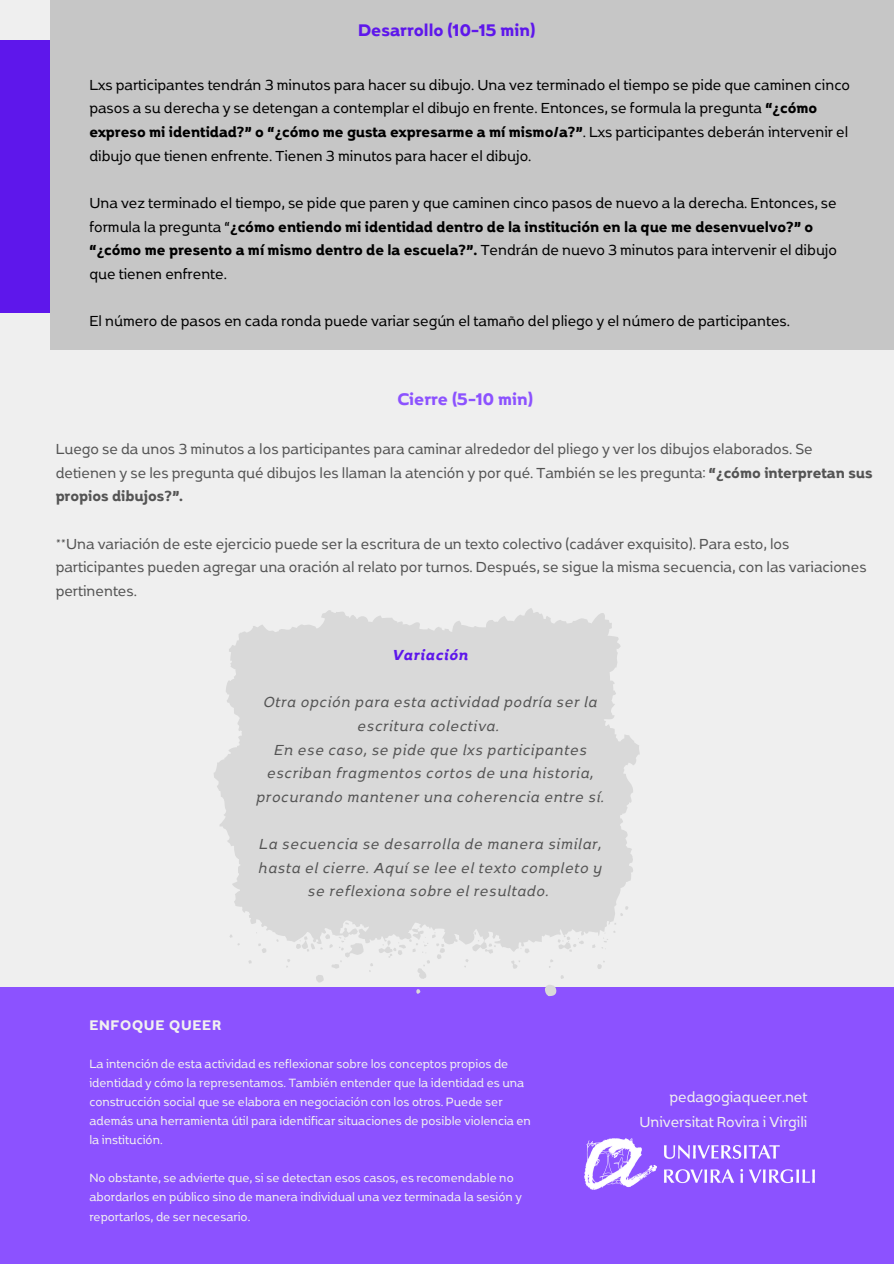
<style>
.page{position:relative;width:894px;height:1264px;background:#fff}
.page>*{position:absolute;margin:0;border:0;box-sizing:border-box;transform-origin:0 0}
.t1{font:700 19.95px "Boriboon";color:#5e17eb}
.t2{font:700 19.95px "Boriboon";color:#8c52ff}
.t3{font:17.25px/23.7px "Boriboon";color:#000}
.t4{font:17.25px/23.7px "Boriboon";color:#545454}
.t5{font:italic 17.25px/23.7px "Boriboon";letter-spacing:.045em;color:#545454;text-align:center}
.t6{font:17.25px/24.8px "Boriboon";color:#f1f1f0;text-align:right}
.t7{font:italic 700 17.25px "Boriboon";letter-spacing:.045em;color:#5e17eb}
.t8{font:700 16.5px "Boriboon";letter-spacing:.045em;color:#f1f1f0}
.t9{font:14.25px/19.2px "Boriboon";color:#f1f1f0}
.s1{font-weight:700}
</style>
<div class="page">
<div style="left:0;top:0;width:893px;height:1263px;background:#efefef"></div>
<div style="left:0;top:987px;width:893px;height:276px;background:#8c52ff"></div>
<div style="left:50px;top:0;width:843px;height:350px;background:#c6c6c6"></div>
<div style="left:0;top:41px;width:50px;height:272px;background:#5e17eb"></div>
<svg style="left:214px;top:608px;width:425px;height:388px;fill:#d9d9d9"></svg>
<img style="left:584px;top:1138px;width:230px;height:51px">
<h4 class="t1" style="left:358px;top:17px;width:179px">Desarrollo (10-15 min)</h4>
<h1 class="t3" style="left:89px;top:72px;width:762px">Lxs participantes tendrán 3 minutos para hacer su dibujo. Una vez terminado el tiempo se pide que caminen cinco pasos a su derecha y se detengan a contemplar el dibujo en frente. Entonces, se formula la pregunta <span class="s1">“¿cómo expreso mi identidad?” o “¿cómo me gusta expresarme a mí mismo/a?”</span>. Lxs participantes deberán intervenir el dibujo que tienen enfrente. Tienen 3 minutos para hacer el dibujo.</h1>
<h4 class="t3" style="left:89px;top:190px;width:749px">Una vez terminado el tiempo, se pide que paren y que caminen cinco pasos de nuevo a la derecha. Entonces, se formula la pregunta “<span class="s1">¿cómo entiendo mi identidad dentro de la institución en la que me desenvuelvo?” o “¿cómo me presento a mí mismo dentro de la escuela?”.</span> Tendrán de nuevo 3 minutos para intervenir el dibujo que tienen enfrente.</h4>
<h4 class="t3" style="left:89px;top:308px;width:702px">El número de pasos en cada ronda puede variar según el tamaño del pliego y el número de participantes.</h4>
<h4 class="t2" style="left:397px;top:386px;width:137px">Cierre (5-10 min)</h4>
<h4 class="t4" style="left:56px;top:436px;width:818px">Luego se da unos 3 minutos a los participantes para caminar alrededor del pliego y ver los dibujos elaborados. Se detienen y se les pregunta qué dibujos les llaman la atención y por qué. También se les pregunta: <span class="s1">“¿cómo interpretan sus propios dibujos?”.</span></h4>
<h1 class="t4" style="left:56px;top:531px;width:812px">**Una variación de este ejercicio puede ser la escritura de un texto colectivo (cadáver exquisito). Para esto, los participantes pueden agregar una oración al relato por turnos. Después, se sigue la misma secuencia, con las variaciones pertinentes.</h1>
<p class="t7" style="left:391px;top:644px;width:77px">Variación</p>
<h3 class="t5" style="left:255px;top:689px;width:349px">Otra opción para esta actividad podría ser la escritura colectiva.<br>En ese caso, se pide que lxs participantes escriban fragmentos cortos de una historia, procurando mantener una coherencia entre sí.</h3>
<h4 class="t5" style="left:258px;top:831px;width:345px">La secuencia se desarrolla de manera similar, hasta el cierre. Aquí se lee el texto completo y se reflexiona sobre el resultado.</h4>
<p class="t8" style="left:89px;top:1014px;width:133px">ENFOQUE QUEER</p>
<p class="t9" style="left:89px;top:1052px;width:443px">La intención de esta actividad es reflexionar sobre los conceptos propios de identidad y cómo la representamos. También entender que la identidad es una construcción social que se elabora en negociación con los otros. Puede ser además una herramienta útil para identificar situaciones de posible violencia en la institución.</p>
<h4 class="t9" style="left:89px;top:1167px;width:434px">No obstante, se advierte que, si se detectan esos casos, es recomendable no abordarlos en público sino de manera individual una vez terminada la sesión y reportarlos, de ser necesario.</h4>
<h2 class="t6" style="left:639px;top:1084px;width:169px">pedagogiaqueer.net<br>Universitat Rovira i Virgili</h2>
</div>
